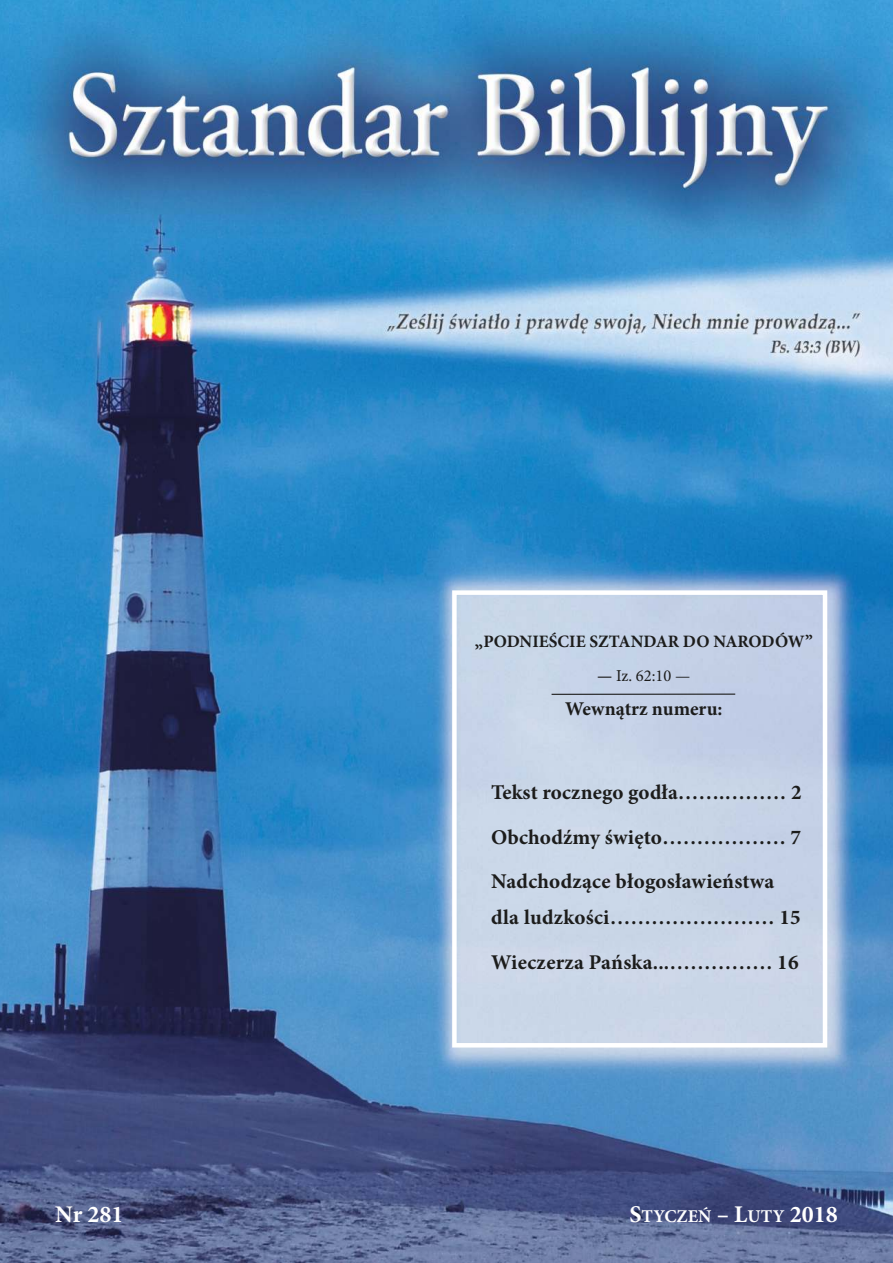
<style>
.page{position:relative;width:893px;height:1263px;background:#fff}
.page>*{position:absolute;margin:0;border:0;box-sizing:border-box;transform-origin:0 0}
.t1{font:700 24px "Minion Pro";color:#fff}
.t2{font:700 21px/44.7px "Minion Pro";letter-spacing:.01em;color:#1c1c1b;text-align:justify}
.t3{font:700 19.5px "Minion Pro";color:#1c1c1b}
.t4{font:700 18px "Minion Pro";color:#fff}
.t5{font:700 17.4px "Minion Pro";color:#1c1c1b}
.t6{font:16.65px "Minion Pro";color:#1c1c1b}
.s1{font-weight:700}
.s2{font-size:24px}
</style>
<div class="page">
<img style="left:0;top:0;width:893px;height:1263px">
<div style="left:452px;top:590px;width:375px;height:457px;border:4px solid #fff"></div>
<hr style="left:552px;top:693px;width:183px;height:2px;background:#1c1c1b">
<p class="t5" style="left:475px;top:632px;width:339px">„PODNIEŚCIE SZTANDAR DO NARODÓW”</p>
<p class="t6" style="left:597px;top:667px;width:95px"><span class="s1">—</span> Iz. 62:10 —</p>
<p class="t3" style="left:565px;top:698px;width:159px">Wewnątrz numeru:</p>
<p class="t2" style="left:491px;top:770px;width:312px">Tekst rocznego godła…….……… 2<br>Obchodźmy święto……………… 7<br>Nadchodzące błogosławieństwa</p>
<p class="t2" style="left:491px;top:896px;width:311px">dla ludzkości…………………… 15<br>Wieczerza Pańska...…………… 16</p>
<p class="t1" style="left:55px;top:1202px;width:70px">Nr 281</p>
<p class="t4" style="left:629px;top:1207px;width:210px"><span class="s2">S</span>TYCZEŃ <span class="s2">– L</span>UTY <span class="s2">2018</span></p>
</div>
